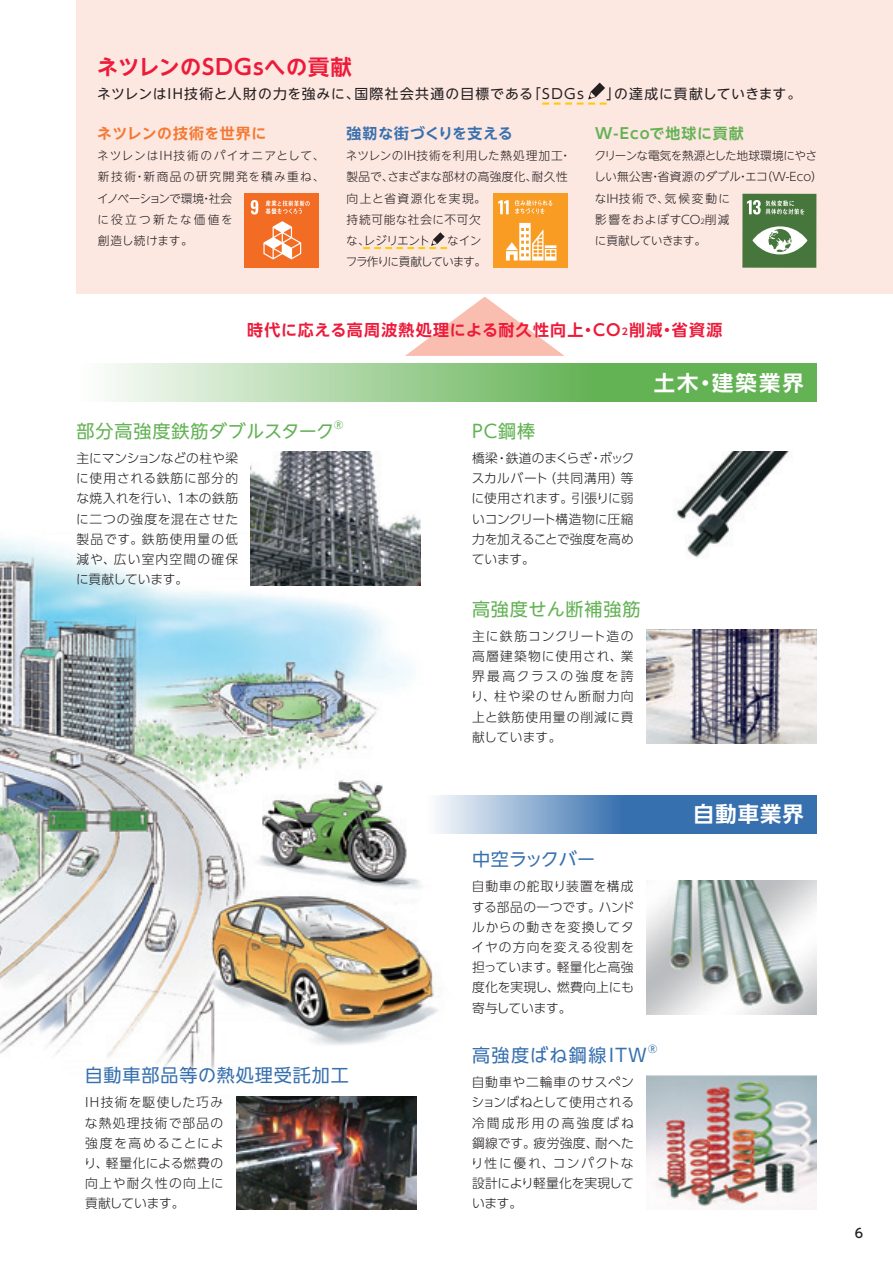
<style>
.page{position:relative;width:893px;height:1263px;background:#fff}
.page>*{position:absolute;margin:0;border:0;box-sizing:border-box;transform-origin:0 0}
.t1{font:700 21.3px "UD Shin Go NT Pro De";letter-spacing:.04em;color:#ed1a3a}
.t2{font:700 21.3px "UD Shin Go NT Pro De";letter-spacing:.075em;color:#fff}
.t3{font:18px "UD Shin Go NT Pro";letter-spacing:.05em;color:#63b254}
.t4{font:18px "UD Shin Go NT Pro";letter-spacing:.05em;color:#3770af}
.t5{font:18px "UD Shin Go NT Pro";letter-spacing:-.005em;color:#3770af}
.t6{font:700 15.9px "UD Shin Go NT Pro De";letter-spacing:.08em;color:#ed1a3a}
.t7{font:700 14.85px "UD Shin Go NT Pro De";letter-spacing:.035em;color:#f37932}
.t8{font:700 14.85px "UD Shin Go NT Pro De";letter-spacing:.035em;color:#3770af}
.t9{font:700 14.85px "UD Shin Go NT Pro De";letter-spacing:.07em;color:#63b254}
.t10{font:13.8px "UD Shin Go NT Pro";letter-spacing:.075em;color:#231f20}
.t11{font:300 12.75px/20.2px "UD Shin Go Pro";letter-spacing:.04em;color:#231f20;text-align:justify}
.t12{font:500 12.75px "UD Shin Go Pro";color:#231f20}
.t13{font:300 11.7px/21.3px "UD Shin Go NT Pro";letter-spacing:.025em;color:#231f20}
.t14{font:300 11.7px/21.3px "UD Shin Go NT Pro";color:#231f20}
.t15{font:300 11.7px/21.3px "UD Shin Go NT Pro";letter-spacing:.09em;color:#231f20}
.t16{font:10.5px "UD Shin Go NT Pro";color:#63b254}
.t17{font:10.5px "UD Shin Go NT Pro";color:#3770af}
.s1{font-size:6.75px}
.s2{font-size:9.3px}
</style>
<div class="page">
<img style="left:0;top:451px;width:496px;height:627px">
<div style="left:77px;top:0;width:816px;height:293px;background:#fde7e1"></div>
<svg style="left:405px;top:297px;width:160px;height:59px"></svg>
<svg style="left:109px;top:364px;width:707px;height:38px;background:#95ca8b"></svg>
<svg style="left:425px;top:795px;width:391px;height:38px;background:#6994c3"></svg>
<div style="left:245px;top:194px;width:74px;height:74px;background:#f36c24"></div>
<svg style="left:251px;top:200px;width:7px;height:14px"></svg>
<svg style="left:263px;top:221px;width:38px;height:38px"></svg>
<svg style="left:266px;top:200px;width:44px;height:14px"></svg>
<img style="left:251px;top:452px;width:170px;height:134px">
<img style="left:677px;top:452px;width:112px;height:106px">
<img style="left:646px;top:630px;width:170px;height:113px">
<img style="left:646px;top:880px;width:170px;height:134px">
<img style="left:646px;top:1076px;width:170px;height:134px">
<img style="left:236px;top:1096px;width:181px;height:114px">
<div style="left:494px;top:194px;width:74px;height:74px;background:#f89c24"></div>
<svg style="left:498px;top:200px;width:11px;height:14px"></svg>
<svg style="left:506px;top:223px;width:50px;height:38px"></svg>
<svg style="left:515px;top:200px;width:37px;height:14px"></svg>
<div style="left:742px;top:194px;width:74px;height:74px;background:#46763b"></div>
<svg style="left:752px;top:226px;width:55px;height:28px"></svg>
<svg style="left:747px;top:200px;width:57px;height:15px"></svg>
<svg style="left:542px;top:83px;width:65px;height:22px"></svg>
<svg style="left:363px;top:232px;width:84px;height:17px"></svg>
<h1 class="t1" style="left:97px;top:50px;width:256px">ネツレンのSDGsへの貢献</h1>
<p class="t10" style="left:97px;top:83px;width:705px">ネツレンはIH技術と人財の力を強みに、国際社会共通の目標である 「SDGs 　」の達成に貢献していきます。</p>
<p class="t7" style="left:97px;top:122px;width:171px">ネツレンの技術を世界に</p>
<p class="t15" style="left:97px;top:145px;width:229px">ネツレンはIH技術のパイオニアとして、新技術・新商品の研究開発を積み重ね、イノベーションで環境・社会<br>に役立つ新たな価値を<br>創造し続けます。</p>
<p class="t8" style="left:347px;top:122px;width:168px">強靭な街づくりを支える</p>
<p class="t13" style="left:346px;top:145px;width:227px">ネツレンのIH技術を利用した熱処理加工・製品で、さまざまな部材の高強度化、耐久性向上と省資源化を実現。<br>持続可能な社会に不可欠<br>な、レジリエント　 なイン<br>フラ作りに貢献しています。</p>
<p class="t9" style="left:595px;top:122px;width:150px">W-Ecoで地球に貢献</p>
<p class="t14" style="left:594px;top:145px;width:230px">クリーンな電気を熱源とした地球環境にやさしい無公害・省資源のダブル・エコ（W-Eco）なIH技術で、気候変動に<br>影響をおよぼすCO<span class="s1">2</span>削減<br>に貢献していきます。</p>
<p class="t6" style="left:247px;top:317px;width:477px">時代に応える高周波熱処理による耐久性向上・CO<span class="s2">2</span>削減・省資源</p>
<h2 class="t3" style="left:77px;top:416px;width:259px">部分高強度鉄筋ダブルスターク</h2>
<p class="t16" style="left:334px;top:416px;width:11px">®</p>
<p class="t11" style="left:76px;top:447px;width:164px">主にマンションなどの柱や梁に使用される鉄筋に部分的な焼入れを行い、1本の鉄筋に二つの強度を混在させた製品です。鉄筋使用量の低減や、広い室内空間の確保に貢献しています。</p>
<h2 class="t4" style="left:85px;top:1060px;width:265px">自動車部品等の熱処理受託加工</h2>
<p class="t11" style="left:80px;top:1092px;width:145px">ＩＨ技術を駆使した巧みな熱処理技術で部品の強度を高めることにより、軽量化による燃費の向上や耐久性の向上に貢献しています。</p>
<h2 class="t3" style="left:472px;top:416px;width:65px">PC鋼棒</h2>
<p class="t11" style="left:471px;top:447px;width:164px">橋梁・鉄道のまくらぎ・ボックスカルバート（共同溝用）等に使用されます。引張りに弱いコンクリート構造物に圧縮力を加えることで強度を高めています。</p>
<h2 class="t3" style="left:472px;top:594px;width:170px">高強度せん断補強筋</h2>
<p class="t11" style="left:471px;top:625px;width:164px">主に鉄筋コンクリート造の高層建築物に使用され、業界最高クラスの強度を誇り、柱や梁のせん断耐力向上と鉄筋使用量の削減に貢献しています。</p>
<h1 class="t2" style="left:654px;top:365px;width:151px">土木・建築業界</h1>
<h1 class="t2" style="left:693px;top:797px;width:112px">自動車業界</h1>
<h2 class="t5" style="left:472px;top:845px;width:125px">中空ラックバー</h2>
<p class="t11" style="left:472px;top:876px;width:164px">自動車の舵取り装置を構成する部品の一つです。ハンドルからの動きを変換してタイヤの方向を変える役割を担っています。軽量化と高強度化を実現し、燃費向上にも寄与しています。</p>
<h2 class="t4" style="left:472px;top:1040px;width:176px">高強度ばね鋼線ＩＴＷ</h2>
<p class="t17" style="left:648px;top:1040px;width:11px">®</p>
<p class="t11" style="left:471px;top:1072px;width:165px">自動車や二輪車のサスペンションばねとして使用される冷間成形用の高強度ばね鋼線です。疲労強度、耐へたり性に優れ、コンパクトな設計により軽量化を実現しています。</p>
<p class="t12" style="left:855px;top:1223px;width:10px">6</p>
</div>
